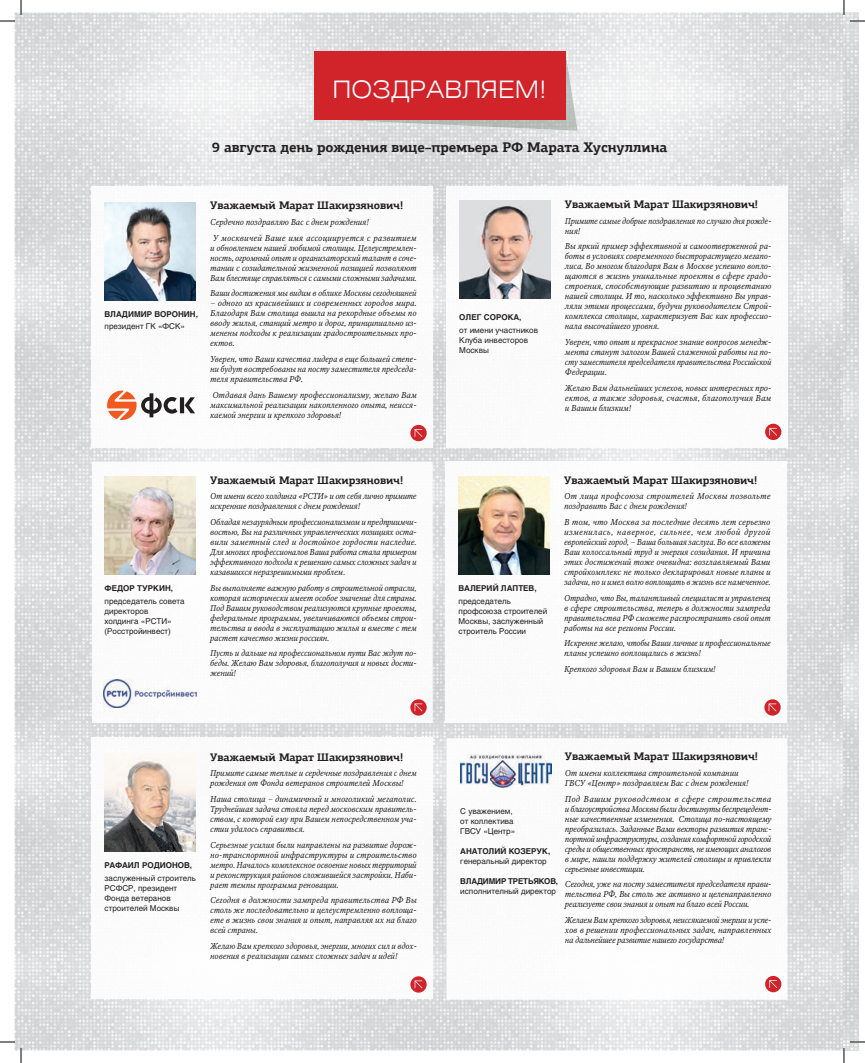
<style>
.page{position:relative;width:865px;height:1063px;background:#fff}
.page>*{position:absolute;margin:0;border:0;box-sizing:border-box;transform-origin:0 0}
.t1{font:24px "Helios Ext Light C";color:#fff}
.t2{font:700 14px "PF Agora Slab Pro";letter-spacing:-.01em;color:#231f20}
.t3{font:700 11px "PF Agora Slab Pro";letter-spacing:-.01em;color:#231f20}
.t4{font:italic 8.5px/10px "Octava C";color:#231f20;text-align:justify}
.t5{font:italic 8.5px/10px "Octava C";color:#231f20;scale:.96 1}
.t6{font:italic 8.5px/15.7px "Octava C";letter-spacing:.02em;color:#231f20}
.t7{font:italic 8.5px/10px "Octava C";letter-spacing:.025em;color:#231f20}
.t8{font:italic 8.5px/10px "Octava C";color:#231f20;scale:.95 1}
.t9{font:8px/10px "Helios C";color:#231f20}
.t10{font:700 8px "Helios C";color:#231f20}
.t11{font:700 8px "Helios C";letter-spacing:-.02em;color:#231f20}
</style>
<div class="page">
<img style="left:15px;top:12px;width:828px;height:1038px">
<svg style="left:843px;top:22px;width:14px;height:1019px;background:#dbdcde"></svg>
<img style="left:324px;top:51px;width:253px;height:80px">
<div style="left:314px;top:51px;width:251px;height:69px;background:#d1232a"></div>
<img style="left:92px;top:462px;width:340px;height:260px">
<img style="left:105px;top:476px;width:90px;height:98px">
<svg style="left:410px;top:699px;width:16px;height:16px"></svg>
<svg style="left:414px;top:703px;width:8px;height:8px"></svg>
<img style="left:103px;top:680px;width:94px;height:27px">
<img style="left:92px;top:186px;width:340px;height:261px">
<img style="left:105px;top:202px;width:90px;height:98px">
<div style="left:410px;top:425px;width:16px;height:16px;background:#d1232a;border-radius:50%"></div>
<svg style="left:414px;top:429px;width:8px;height:8px"></svg>
<svg style="left:107px;top:390px;width:88px;height:30px"></svg>
<img style="left:446px;top:186px;width:340px;height:261px">
<svg style="left:764px;top:423px;width:17px;height:17px"></svg>
<svg style="left:768px;top:428px;width:8px;height:8px"></svg>
<img style="left:459px;top:201px;width:91px;height:98px">
<img style="left:446px;top:738px;width:340px;height:261px">
<svg style="left:764px;top:975px;width:17px;height:17px"></svg>
<svg style="left:768px;top:980px;width:8px;height:8px"></svg>
<img style="left:460px;top:755px;width:91px;height:32px">
<img style="left:445px;top:462px;width:341px;height:260px">
<img style="left:458px;top:476px;width:91px;height:98px">
<svg style="left:764px;top:699px;width:16px;height:16px"></svg>
<svg style="left:768px;top:703px;width:8px;height:8px"></svg>
<img style="left:92px;top:737px;width:340px;height:261px">
<img style="left:105px;top:753px;width:90px;height:98px">
<svg style="left:410px;top:976px;width:16px;height:16px"></svg>
<svg style="left:414px;top:980px;width:8px;height:8px"></svg>
<svg style="left:0;top:0;width:22px;height:22px"></svg>
<svg style="left:0;top:1041px;width:22px;height:21px"></svg>
<svg style="left:842px;top:0;width:22px;height:22px"></svg>
<svg style="left:842px;top:1041px;width:22px;height:21px"></svg>
<h1 class="t1" style="left:332px;top:74px;width:215px">ПОЗДРАВЛЯЕМ!</h1>
<h2 class="t2" style="left:212px;top:138px;width:457px">9 августа день рождения вице–премьера РФ Марата Хуснуллина</h2>
<p class="t10" style="left:104px;top:309px;width:95px">ВЛАДИМИР ВОРОНИН,</p>
<p class="t9" style="left:104px;top:321px;width:82px">президент ГК «ФСК»</p>
<p class="t3" style="left:210px;top:198px;width:194px">Уважаемый Марат Шакирзянович!</p>
<p class="t6" style="left:213px;top:214px;width:205px;text-indent:-3px">Сердечно поздравляю Вас с днем рождения!<br>У москвичей Ваше имя ассоциируется с развитием</p>
<p class="t4" style="left:210px;top:243px;width:208px">и обновлением нашей любимой столицы. Целеустремлен&shy;ность, огромный опыт и организаторский талант в соче&shy;тании с созидательной жизненной позицией позволяют Вам блестяще справляться с самыми сложными задачами.</p>
<p class="t5" style="left:210px;top:288px;width:216px">Ваши достижения мы видим в облике Москвы сегодняшней</p>
<p class="t4" style="left:210px;top:298px;width:208px">– одного из красивейших и современных городов мира.<br>Благодаря Вам столица вышла на рекордные объемы по вводу жилья, станций метро и дорог, принципиально из&shy;менены подходы к реализации градостроительных про&shy;ектов.</p>
<p class="t4" style="left:210px;top:354px;width:208px">Уверен, что Ваши качества лидера в еще большей степе&shy;ни будут востребованы на посту заместителя председа&shy;теля правительства РФ.</p>
<p class="t4" style="left:210px;top:390px;width:208px">Отдавая дань Вашему профессионализму, желаю Вам максимальной реализации накопленного опыта, неисся&shy;каемой энергии и крепкого здоровья!</p>
<p class="t10" style="left:459px;top:312px;width:64px">ОЛЕГ СОРОКА,</p>
<p class="t9" style="left:459px;top:325px;width:80px">от имени участников<br>Клуба инвесторов<br>Москвы</p>
<p class="t3" style="left:564px;top:197px;width:194px">Уважаемый Марат Шакирзянович!</p>
<p class="t8" style="left:564px;top:216px;width:218px">Примите самые добрые поздравления по случаю дня рожде&shy;ния!</p>
<p class="t4" style="left:564px;top:241px;width:208px">Вы яркий пример эффективной и самоотверженной ра&shy;боты в условиях современного быстрорастущего мегапо&shy;лиса. Во многом благодаря Вам в Москве успешно вопло&shy;щаются в жизнь уникальные проекты в сфере градо&shy;строения, способствующие развитию и процветанию нашей столицы. И то, насколько эффективно Вы управ&shy;ляли этими процессами, будучи руководителем Строй&shy;комплекса столицы, характеризует Вас как профессио&shy;нала высочайшего уровня.</p>
<p class="t4" style="left:564px;top:337px;width:208px">Уверен, что опыт и прекрасное знание вопросов менедж&shy;мента станут залогом Вашей слаженной работы на по&shy;сту заместителя председателя правительства Российской Федерации.</p>
<p class="t4" style="left:564px;top:383px;width:208px">Желаю Вам дальнейших успехов, новых интересных про&shy;ектов, а также здоровья, счастья, благополучия Вам и Вашим близким!</p>
<p class="t10" style="left:104px;top:583px;width:70px">ФЕДОР ТУРКИН,</p>
<p class="t9" style="left:104px;top:596px;width:82px">председатель совета директоров<br>холдинга «РСТИ» (Росстройинвест)</p>
<p class="t3" style="left:210px;top:473px;width:194px">Уважаемый Марат Шакирзянович!</p>
<p class="t5" style="left:210px;top:491px;width:216px">От имени всего холдинга «РСТИ» и от себя лично примите искренние поздравления с днем рождения!</p>
<p class="t4" style="left:210px;top:517px;width:208px">Обладая незаурядным профессионализмом и предприимчи&shy;востью, Вы на различных управленческих позициях оста&shy;вили заметный след и достойное гордости наследие.<br>Для многих профессионалов Ваша работа стала примером эффективного подхода к решению самых сложных задач и казавшихся неразрешимыми проблем.</p>
<p class="t4" style="left:210px;top:583px;width:208px">Вы выполняете важную работу в строительной отрасли, которая исторически имеет особое значение для страны.<br>Под Вашим руководством реализуются крупные проекты, федеральные программы, увеличиваются объемы строи&shy;тельства и ввода в эксплуатацию жилья и вместе с тем растет качество жизни россиян.</p>
<p class="t4" style="left:210px;top:648px;width:208px">Пусть и дальше на профессиональном пути Вас ждут по&shy;беды. Желаю Вам здоровья, благополучия и новых дости&shy;жений!</p>
<p class="t10" style="left:458px;top:583px;width:79px">ВАЛЕРИЙ ЛАПТЕВ,</p>
<p class="t9" style="left:458px;top:596px;width:90px">председатель профсоюза строителей<br>Москвы, заслуженный строитель России</p>
<p class="t3" style="left:564px;top:473px;width:194px">Уважаемый Марат Шакирзянович!</p>
<p class="t7" style="left:564px;top:491px;width:208px">От лица профсоюза строителей Москвы позвольте поздравить Вас с днем рождения!</p>
<p class="t4" style="left:564px;top:517px;width:208px">В том, что Москва за последние десять лет серьезно изменилась, наверное, сильнее, чем любой другой европейский город, – Ваша большая заслуга. Во все вложены Ваш колоссальный труд и энергия созидания. И причина этих достижений тоже очевидна: возглавляемый Вами стройкомплекс не только декларировал новые планы и задачи, но и имел волю воплощать в жизнь все намеченное.</p>
<p class="t5" style="left:564px;top:593px;width:216px;text-align:justify">Отрадно, что Вы, талантливый специалист и управленец в сфере строительства, теперь в должности зампреда правительства РФ сможете распространить свой опыт работы на все регионы России.</p>
<p class="t5" style="left:564px;top:638px;width:216px">Искренне желаю, чтобы Ваши личные и профессиональные планы успешно воплощались в жизнь!</p>
<p class="t4" style="left:564px;top:664px;width:153px">Крепкого здоровья Вам и Вашим близким!</p>
<p class="t10" style="left:104px;top:860px;width:89px">РАФАИЛ РОДИОНОВ,</p>
<p class="t9" style="left:104px;top:872px;width:93px">заслуженный строитель<br>РСФСР, президент<br>Фонда ветеранов строителей Москвы</p>
<p class="t3" style="left:210px;top:749px;width:194px">Уважаемый Марат Шакирзянович!</p>
<p class="t4" style="left:210px;top:768px;width:208px">Примите самые теплые и сердечные поздравления с днем рождения от Фонда ветеранов строителей Москвы!</p>
<p class="t4" style="left:210px;top:794px;width:208px">Наша столица – динамичный и многоликий мегаполис.<br>Труднейшая задача стояла перед московским правитель&shy;ством, с которой ему при Вашем непосредственном уча&shy;стии удалось справиться.</p>
<p class="t4" style="left:210px;top:839px;width:208px">Серьезные усилия были направлены на развитие дорож&shy;но-транспортной инфраструктуры и строительство метро. Началось комплексное освоение новых территорий и реконструкция районов сложившейся застройки. Наби&shy;рает темпы программа реновации.</p>
<p class="t4" style="left:210px;top:895px;width:208px">Сегодня в должности зампреда правительства РФ Вы столь же последовательно и целеустремленно воплоща&shy;ете в жизнь свои знания и опыт, направляя их на благо всей страны.</p>
<p class="t4" style="left:210px;top:941px;width:208px">Желаю Вам крепкого здоровья, энергии, многих сил и вдох&shy;новения в реализации самых сложных задач и идей!</p>
<p class="t3" style="left:564px;top:749px;width:194px">Уважаемый Марат Шакирзянович!</p>
<p class="t4" style="left:564px;top:768px;width:185px">От имени коллектива строительной компании<br>ГВСУ «Центр» поздравляем Вас с днем рождения!</p>
<p class="t4" style="left:564px;top:793px;width:208px">Под Вашим руководством в сфере строительства и благоустройства Москвы были достигнуты беспрецедент&shy;ные качественные изменения. Столица по-настоящему преобразилась. Заданные Вами векторы развития транс&shy;портной инфраструктуры, создания комфортной городской среды и общественных пространств, не имеющих аналогов в мире, нашли поддержку жителей столицы и привлекли серьезные инвестиции.</p>
<p class="t4" style="left:564px;top:879px;width:208px">Сегодня, уже на посту заместителя председателя прави&shy;тельства РФ, Вы столь же активно и целенаправленно реализуете свои знания и опыт на благо всей России.</p>
<p class="t5" style="left:564px;top:915px;width:216px;text-align:justify">Желаем Вам крепкого здоровья, неиссякаемой энергии и успе&shy;хов в решении профессиональных задач, направленных на дальнейшее развитие нашего государства!</p>
<p class="t9" style="left:460px;top:806px;width:56px">С уважением, от коллектива<br>ГВСУ «Центр»</p>
<p class="t10" style="left:460px;top:846px;width:91px">АНАТОЛИЙ КОЗЕРУК,</p>
<p class="t9" style="left:460px;top:856px;width:88px">генеральный директор</p>
<p class="t11" style="left:460px;top:876px;width:99px">ВЛАДИМИР ТРЕТЬЯКОВ,</p>
<p class="t9" style="left:460px;top:886px;width:97px">исполнителный директор</p>
</div>
